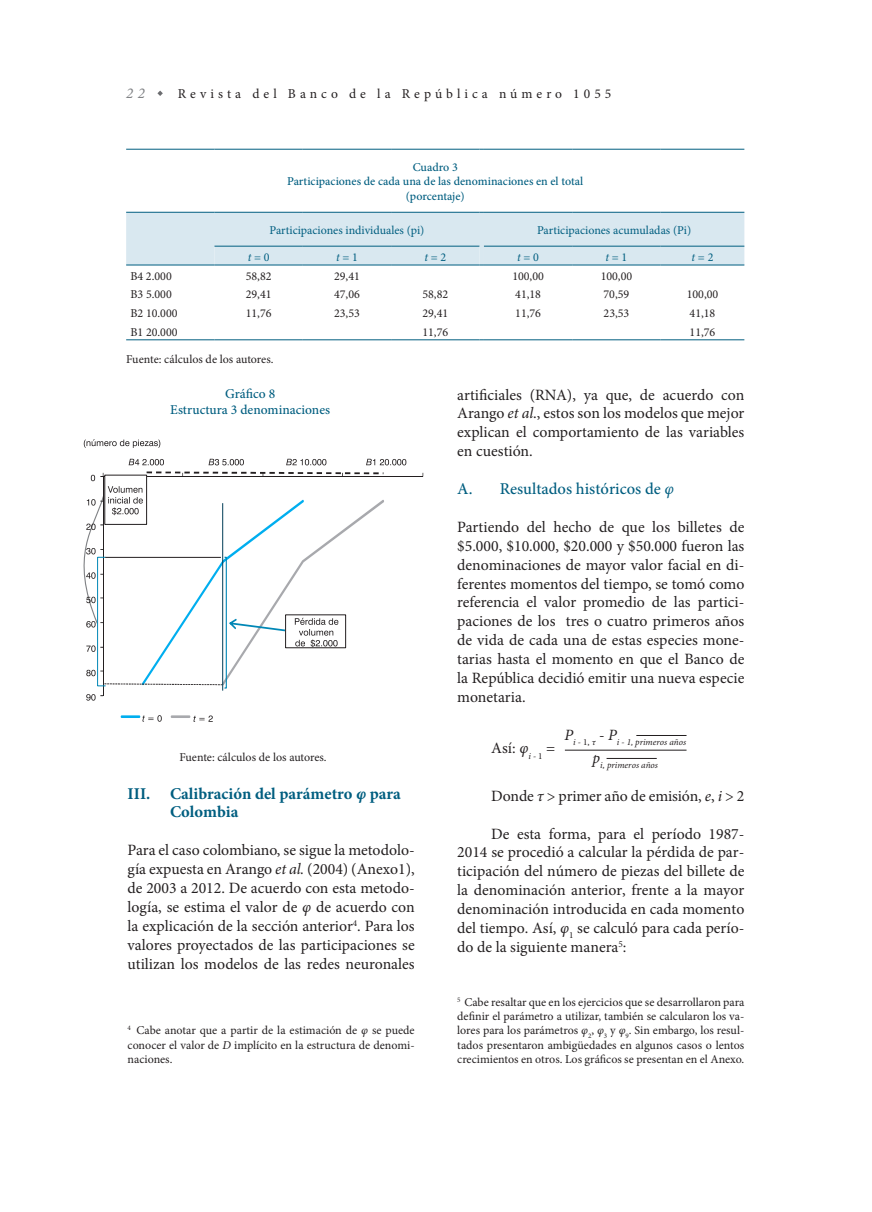
<style>
.page{position:relative;width:872px;height:1212px;background:#fff}
.page>*{position:absolute;margin:0;border:0;box-sizing:border-box;transform-origin:0 0}
.t1{font:700 16.5px/18.9px "Minion Pro";color:#005e80}
.t2{font:500 16.5px "Minion Pro";color:#005e80}
.t3{font:15.75px/18.9px "Minion Pro";color:#231f20;text-align:justify}
.t4{font:italic 15px "Minion Pro";color:#808285}
.t5{font:13.5px "Minion Pro";letter-spacing:.3em;color:#231f20}
.t6{font:500 13.5px/16.2px "Minion Pro";color:#005e80;text-align:center}
.t7{font:12px/14.4px "Minion Pro";color:#231f20;text-align:justify}
.t8{font:12px "Minion Pro";color:#005e80}
.t9{font:500 12px/14.4px "Minion Pro";color:#005e80;text-align:center}
.t10{font:italic 9.15px "Minion Pro";color:#231f20}
.s1{font-style:italic}
.s2{font-weight:400;font-style:italic}
.s3{font-style:normal}
</style>
<div class="page">
<svg style="left:157px;top:91px;width:6px;height:5px"></svg>
<hr style="left:126px;top:149px;width:88px;height:1px;background:#005e80">
<hr style="left:214px;top:149px;width:89px;height:1px;background:#005e80">
<hr style="left:303px;top:149px;width:88px;height:1px;background:#005e80">
<hr style="left:391px;top:149px;width:88px;height:1px;background:#005e80">
<hr style="left:484px;top:149px;width:88px;height:1px;background:#005e80">
<hr style="left:572px;top:149px;width:88px;height:1px;background:#005e80">
<hr style="left:660px;top:149px;width:84px;height:1px;background:#005e80">
<hr style="left:126px;top:339px;width:88px;height:1px;background:#005e80">
<hr style="left:214px;top:339px;width:89px;height:1px;background:#005e80">
<hr style="left:303px;top:339px;width:88px;height:1px;background:#005e80">
<hr style="left:391px;top:339px;width:88px;height:1px;background:#005e80">
<hr style="left:484px;top:339px;width:88px;height:1px;background:#005e80">
<hr style="left:572px;top:339px;width:88px;height:1px;background:#005e80">
<hr style="left:660px;top:339px;width:84px;height:1px;background:#005e80">
<svg style="left:126px;top:212px;width:618px;height:54px;background:#cfe1eb"></svg>
<hr style="left:484px;top:265px;width:88px;height:1px;background:#005e80">
<hr style="left:572px;top:265px;width:88px;height:1px;background:#005e80">
<hr style="left:660px;top:265px;width:84px;height:1px;background:#005e80">
<hr style="left:565px;top:750px;width:121px;height:1px;background:#231f20">
<hr style="left:636px;top:735px;width:50px;height:1px;background:#231f20">
<hr style="left:606px;top:758px;width:51px;height:1px;background:#231f20">
<hr style="left:103px;top:476px;width:1px;height:220px;background:#231f20">
<hr style="left:103px;top:476px;width:320px;height:1px;background:#231f20">
<svg style="left:86px;top:694px;width:17px;height:7px"></svg>
<svg style="left:129px;top:459px;width:35px;height:6px"></svg>
<svg style="left:208px;top:459px;width:36px;height:6px"></svg>
<svg style="left:286px;top:459px;width:40px;height:6px"></svg>
<svg style="left:366px;top:459px;width:40px;height:6px"></svg>
<svg style="left:121px;top:715px;width:41px;height:7px"></svg>
<svg style="left:171px;top:715px;width:42px;height:7px"></svg>
<svg style="left:83px;top:471px;width:301px;height:214px"></svg>
<div style="left:97px;top:557px;width:9px;height:129px;border:1px solid #0087b6"></div>
<div style="left:224px;top:557px;width:3px;height:131px;border:1px solid #0087b6"></div>
<hr style="left:222px;top:503px;width:1px;height:188px;background:#003d57">
<hr style="left:105px;top:557px;width:116px;height:1px;background:#231f20">
<svg style="left:84px;top:439px;width:76px;height:9px"></svg>
<p class="t4" style="left:126px;top:83px;width:20px">2 2</p>
<p class="t5" style="left:178px;top:85px;width:435px">Revista del Banco de la República número 1055</p>
<p class="t9" style="left:287px;top:160px;width:298px">Cuadro 3<br>Participaciones de cada una de las denominaciones en el total (porcentaje)</p>
<p class="t8" style="left:269px;top:223px;width:156px">Participaciones individuales (pi)</p>
<p class="t8" style="left:537px;top:223px;width:156px">Participaciones acumuladas (Pi)</p>
<p class="t8" style="left:248px;top:249px;width:23px"><span class="s1">t</span> = 0</p>
<p class="t8" style="left:336px;top:249px;width:23px"><span class="s1">t</span> = 1</p>
<p class="t8" style="left:424px;top:249px;width:23px"><span class="s1">t</span> = 2</p>
<p class="t8" style="left:517px;top:249px;width:23px"><span class="s1">t</span> = 0</p>
<p class="t8" style="left:605px;top:249px;width:23px"><span class="s1">t</span> = 1</p>
<p class="t8" style="left:691px;top:249px;width:23px"><span class="s1">t</span> = 2</p>
<p class="t7" style="left:130px;top:269px;width:43px">B4 2.000</p>
<p class="t7" style="left:246px;top:269px;width:27px">58,82</p>
<p class="t7" style="left:334px;top:269px;width:27px">29,41</p>
<p class="t7" style="left:512px;top:269px;width:33px">100,00</p>
<p class="t7" style="left:600px;top:269px;width:33px">100,00</p>
<p class="t7" style="left:130px;top:287px;width:43px">B3 5.000</p>
<p class="t7" style="left:246px;top:287px;width:27px">29,41</p>
<p class="t7" style="left:334px;top:287px;width:27px">47,06</p>
<p class="t7" style="left:422px;top:287px;width:27px">58,82</p>
<p class="t7" style="left:515px;top:287px;width:27px">41,18</p>
<p class="t7" style="left:603px;top:287px;width:27px">70,59</p>
<p class="t7" style="left:686px;top:287px;width:33px">100,00</p>
<p class="t7" style="left:130px;top:306px;width:49px">B2 10.000</p>
<p class="t7" style="left:246px;top:306px;width:27px">11,76</p>
<p class="t7" style="left:334px;top:306px;width:27px">23,53</p>
<p class="t7" style="left:422px;top:306px;width:27px">29,41</p>
<p class="t7" style="left:515px;top:306px;width:27px">11,76</p>
<p class="t7" style="left:603px;top:306px;width:27px">23,53</p>
<p class="t7" style="left:689px;top:306px;width:27px">41,18</p>
<p class="t7" style="left:130px;top:325px;width:49px">B1 20.000</p>
<p class="t7" style="left:422px;top:325px;width:27px">11,76</p>
<p class="t7" style="left:689px;top:325px;width:27px">11,76</p>
<p class="t7" style="left:126px;top:352px;width:149px">Fuente: cálculos de los autores.</p>
<p class="t6" style="left:170px;top:385px;width:161px">Gráfico 8<br>Estructura 3 denominaciones</p>
<p class="t3" style="left:457px;top:385px;width:289px">artificiales (RNA), ya que, de acuerdo con Arango <span class="s1">et al</span>., estos son los modelos que mejor explican el comportamiento de las variables en cuestión.</p>
<p class="t2" style="left:457px;top:478px;width:218px">A. Resultados históricos de <span class="s2">φ</span></p>
<p class="t3" style="left:457px;top:517px;width:289px">Partiendo del hecho de que los billetes de $5.000, $10.000, $20.000 y $50.000 fueron las denominaciones de mayor valor facial en di&shy;ferentes momentos del tiempo, se tomó como referencia el valor promedio de las partici&shy;paciones de los tres o cuatro primeros años de vida de cada una de estas especies mone&shy;tarias hasta el momento en que el Banco de la República decidió emitir una nueva especie monetaria.</p>
<p class="t7" style="left:179px;top:750px;width:149px">Fuente: cálculos de los autores.</p>
<p class="t1" style="left:170px;top:784px;width:232px;text-indent:-43px">III. Calibración del parámetro <span class="s1">φ</span> para<br>Colombia</p>
<p class="t3" style="left:128px;top:841px;width:289px">Para el caso colombiano, se sigue la metodolo&shy;gía expuesta en Arango <span class="s1">et al.</span> (2004) (Anexo1), de 2003 a 2012. De acuerdo con esta metodo&shy;logía, se estima el valor de <span class="s1">φ</span> de acuerdo con la explicación de la sección anterior<sup>4</sup>. Para los valores proyectados de las participaciones se utilizan los modelos de las redes neuronales</p>
<p class="t7" style="left:128px;top:1023px;width:289px"><sup>4</sup> Cabe anotar que a partir de la estimación de <span class="s1">φ</span> se puede conocer el valor de <span class="s1">D</span> implícito en la estructura de denomi&shy;naciones.</p>
<p class="t10" style="left:564px;top:736px;width:123px"><sup>P</sup>i <span class="s3">- 1,</span> τ <sup>-</sup> <sup>P</sup>i - 1, primeros años</p>
<p class="t10" style="left:592px;top:759px;width:67px"><sup>p</sup>i, primeros años</p>
<p class="t3" style="left:491px;top:786px;width:255px">Donde <span class="s1">τ</span> &gt; primer año de emisión, <span class="s1">e</span>, <span class="s1">i</span> &gt; 2</p>
<p class="t3" style="left:457px;top:824px;width:289px;text-indent:34px">De esta forma, para el período 1987- 2014 se procedió a calcular la pérdida de par&shy;ticipación del número de piezas del billete de la denominación anterior, frente a la mayor denominación introducida en cada momento del tiempo. Así, <span class="s1">φ</span><sub>1</sub> se calculó para cada perío&shy;do de la siguiente manera<sup>5</sup>:</p>
<p class="t3" style="left:491px;top:739px;width:65px">Así: <span class="s1">φ</span><sub>i</sub> <sub>-</sub> <sub>1</sub> =</p>
<p class="t7" style="left:457px;top:994px;width:289px"><sup>5</sup> Cabe resaltar que en los ejercicios que se desarrollaron para definir el parámetro a utilizar, también se calcularon los va&shy;lores para los parámetros <span class="s1">φ</span><sub>2</sub>, <span class="s1">φ</span><sub>3</sub> y <span class="s1">φ</span><sub>9</sub>. Sin embargo, los resul&shy;tados presentaron ambigüedades en algunos casos o lentos crecimientos en otros. Los gráficos se presentan en el Anexo.</p>
</div>
